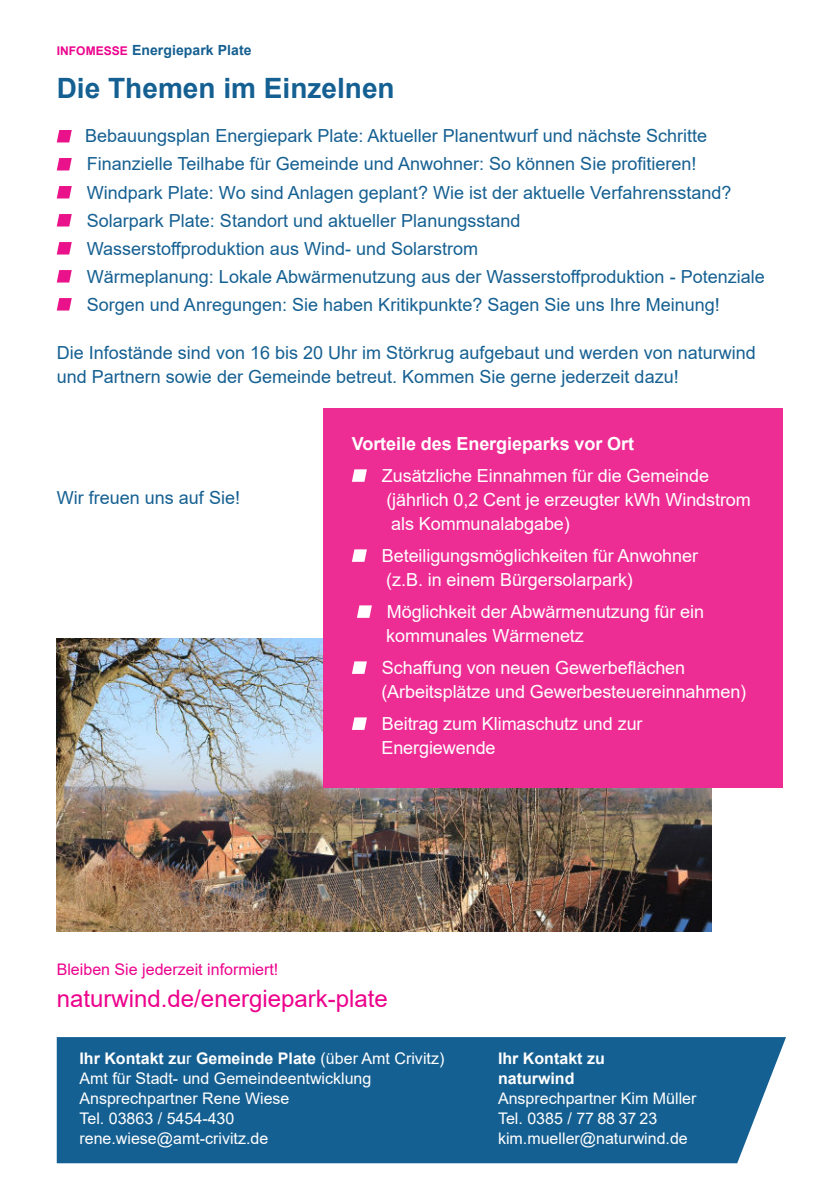
<style>
.page{position:relative;width:840px;height:1191px;background:#fff}
.page>*{position:absolute;margin:0;border:0;box-sizing:border-box;transform-origin:0 0}
.t1{font:700 28px "Arial";color:#156092}
.t2{font:24px "Arial";color:#ed028c}
.t3{font:18px/28px "Arial";color:#156092}
.t4{font:18px/24px "Arial";letter-spacing:-.005em;color:#fff}
.t5{font:700 18px "Arial";letter-spacing:-.005em;color:#fff}
.t6{font:16px/20px "Arial";color:#fff}
.t7{font:16px "Arial";color:#ed028c}
.t8{font:700 16px/20px "Arial";color:#fff}
.t9{font:700 14px "Arial";letter-spacing:.005em;color:#156092}
.s1{font-size:12px;color:#ed028c}
.s2{font-weight:700}
</style>
<div class="page">
<div style="left:57px;top:1037px;width:728px;height:126px;background:#156092"></div>
<svg style="left:57px;top:130px;width:15px;height:12px"></svg>
<svg style="left:57px;top:158px;width:15px;height:12px"></svg>
<svg style="left:57px;top:186px;width:15px;height:12px"></svg>
<svg style="left:57px;top:214px;width:15px;height:12px"></svg>
<svg style="left:57px;top:242px;width:15px;height:12px"></svg>
<svg style="left:57px;top:270px;width:15px;height:12px"></svg>
<svg style="left:57px;top:298px;width:15px;height:12px"></svg>
<img style="left:57px;top:638px;width:654px;height:293px">
<div style="left:323px;top:408px;width:459px;height:380px;background:#ed2d94"></div>
<svg style="left:352px;top:469px;width:14px;height:13px"></svg>
<svg style="left:352px;top:549px;width:14px;height:13px"></svg>
<svg style="left:357px;top:605px;width:14px;height:13px"></svg>
<svg style="left:352px;top:661px;width:14px;height:13px"></svg>
<svg style="left:352px;top:717px;width:14px;height:13px"></svg>
<p class="t9" style="left:57px;top:45px;width:196px"><span class="s1">INFOMESSE</span> Energiepark Plate</p>
<h1 class="t1" style="left:57px;top:78px;width:339px">Die Themen im Einzelnen</h1>
<p class="t3" style="left:85px;top:124px;width:680px">Bebauungsplan Energiepark Plate: Aktueller Planentwurf und nächste Schritte Finanzielle Teilhabe für Gemeinde und Anwohner: So können Sie profitieren!<br>Windpark Plate: Wo sind Anlagen geplant? Wie ist der aktuelle Verfahrensstand?<br>Solarpark Plate: Standort und aktueller Planungsstand<br>Wasserstoffproduktion aus Wind- und Solarstrom<br>Wärmeplanung: Lokale Abwärmenutzung aus der Wasserstoffproduktion - Potenziale Sorgen und Anregungen: Sie haben Kritikpunkte? Sagen Sie uns Ihre Meinung!</p>
<p class="t3" style="left:57px;top:342px;width:700px;line-height:24px">Die Infostände sind von 16 bis 20 Uhr im Störkrug aufgebaut und werden von naturwind und Partnern sowie der Gemeinde betreut. Kommen Sie gerne jederzeit dazu!</p>
<p class="t3" style="left:57px;top:485px;width:185px">Wir freuen uns auf Sie!</p>
<p class="t5" style="left:351px;top:437px;width:283px">Vorteile des Energieparks vor Ort</p>
<p class="t4" style="left:381px;top:465px;width:370px">Zusätzliche Einnahmen für die Gemeinde (jährlich 0,2 Cent je erzeugter kWh Windstrom als Kommunalabgabe)</p>
<p class="t4" style="left:381px;top:545px;width:317px">Beteiligungsmöglichkeiten für Anwohner (z.B. in einem Bürgersolarpark)</p>
<p class="t4" style="left:386px;top:601px;width:319px">Möglichkeit der Abwärmenutzung für ein kommunales Wärmenetz</p>
<p class="t4" style="left:381px;top:655px;width:366px">Schaffung von neuen Gewerbeflächen (Arbeitsplätze und Gewerbesteuereinnahmen)</p>
<p class="t4" style="left:381px;top:713px;width:262px">Beitrag zum Klimaschutz und zur<br>Energiewende</p>
<p class="t7" style="left:57px;top:963px;width:223px">Bleiben Sie jederzeit informiert!</p>
<h2 class="t2" style="left:57px;top:989px;width:332px">naturwind.de/energiepark-plate</h2>
<p class="t6" style="left:79px;top:1049px;width:366px"><span class="s2">Ihr Kontakt zu</span>r <span class="s2">Gemeinde Plate</span> (über Amt Crivitz)<br>Amt für Stadt- und Gemeindeentwicklung Ansprechpartner Rene Wiese<br>Tel. 03863 / 5454-430<br>rene.wiese@amt-crivitz.de</p>
<p class="t8" style="left:497px;top:1049px;width:108px">Ihr Kontakt zu naturwind</p>
<p class="t6" style="left:497px;top:1089px;width:200px">Ansprechpartner Kim Müller<br>Tel. 0385 / 77 88 37 23 kim.mueller@naturwind.de</p>
</div>
